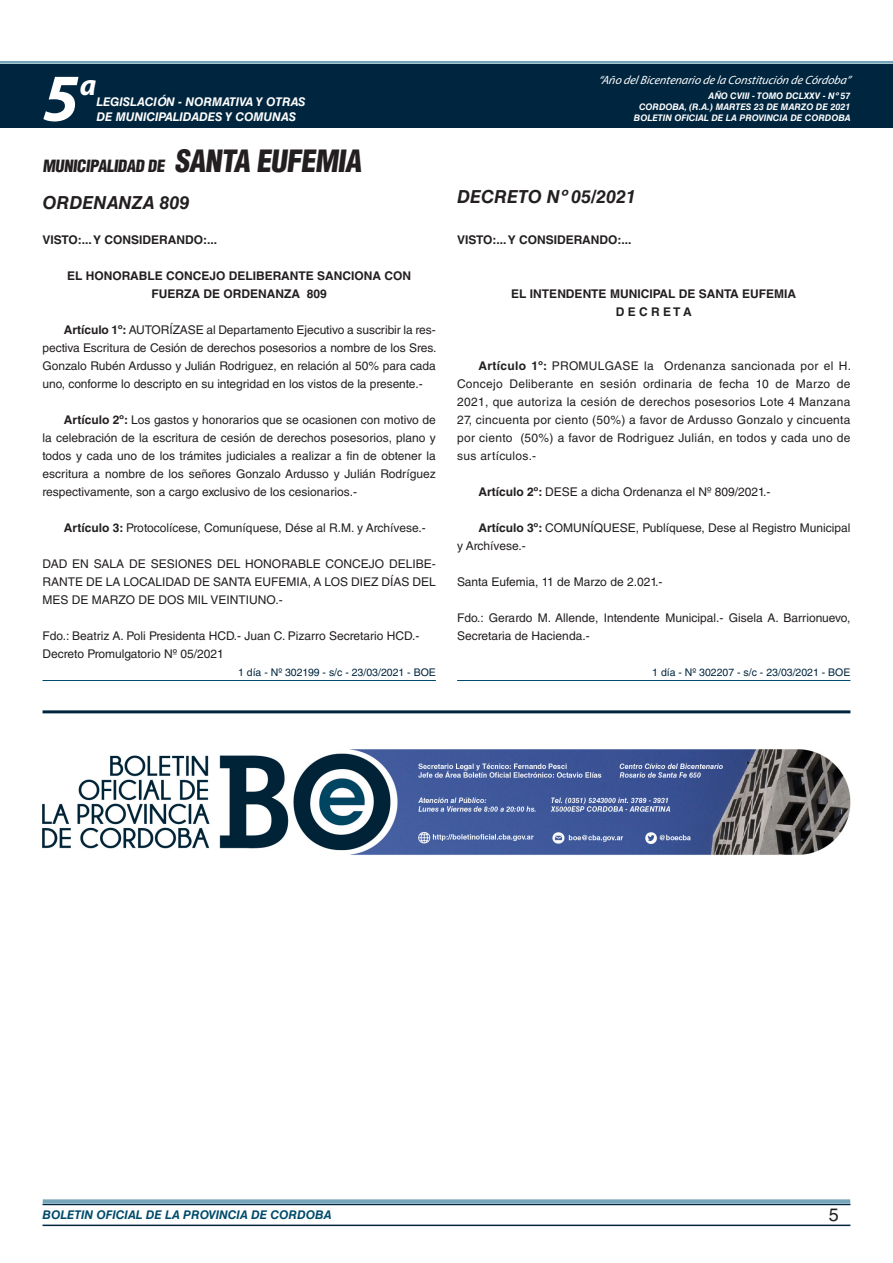
<style>
.page{position:relative;width:893px;height:1263px;background:#fff}
.page>*{position:absolute;margin:0;border:0;box-sizing:border-box;transform-origin:0 0}
.t1{font:italic 700 67.5px "Myriad Pro";color:#fff}
.t2{font:italic 700 30px "Myriad Pro";color:#fff}
.NOMBRE_DE_MINISTERIO{font:italic 700 18px "Helvetica LT Std";color:#231f20}
.t3{font:18px "Helvetica LT Std";color:#231f20}
.BASE{font:900 condensed 16.5px "Helvetica LT Std";color:#231f20}
.BASE-2{font:12px/18px "Helvetica LT Std";color:#231f20;text-align:justify}
.RESUELVE{font:700 12px/18px "Helvetica LT Std";color:#231f20;text-align:center}
.t4{font:italic 700 12px "Helvetica LT Std";color:#fff}
.BASE-3{font:700 12px "Helvetica LT Std";color:#231f20}
.t5{font:italic 12px "Myriad Pro";color:#fff}
.t6{font:italic 700 12px "Helvetica LT Std";color:#004b6c}
.FECHA_DE_VENCIMIENTO{font:10.5px "Helvetica LT Std";color:#00263f}
.t7{font:italic 700 9px/10.8px "Helvetica LT Std";color:#fff;text-align:right}
.s1{font-size:30px}
.s2{font-weight:700}
</style>
<div class="page">
<div style="left:0;top:61px;width:893px;height:6px;background:#fff;opacity:.75"></div>
<div style="left:0;top:64px;width:893px;height:64px;background:#00263f"></div>
<hr style="left:43px;top:1224px;width:807px;height:2px;background:#00263f">
<div style="left:42px;top:1198px;width:809px;height:8px;background:#fff;opacity:.75"></div>
<hr style="left:43px;top:680px;width:393px;height:1px;background:#004b6c">
<hr style="left:457px;top:680px;width:393px;height:1px;background:#004b6c">
<hr style="left:43px;top:710px;width:807px;height:3px;background:#00263f">
<img style="left:43px;top:749px;width:807px;height:106px">
<h1 class="t1" style="left:43px;top:54px;width:38px">5</h1>
<h2 class="t2" style="left:80px;top:66px;width:18px">a</h2>
<p class="t4" style="left:96px;top:95px;width:211px">LEGISLACIÓN - NORMATIVA Y OTRAS</p>
<p class="t4" style="left:96px;top:109px;width:201px">DE MUNICIPALIDADES Y COMUNAS</p>
<p class="BASE" style="left:43px;top:155px;width:325px">MUNICIPALIDAD DE <span class="s1">SANTA EUFEMIA</span></p>
<p class="NOMBRE_DE_MINISTERIO" style="left:43px;top:192px;width:149px">ORDENANZA 809</p>
<p class="BASE-3" style="left:43px;top:232px;width:176px">VISTO:... Y CONSIDERANDO:...</p>
<p class="RESUELVE" style="left:67px;top:266px;width:345px">EL HONORABLE CONCEJO DELIBERANTE SANCIONA CON<br>FUERZA DE ORDENANZA 809</p>
<p class="BASE-2" style="left:43px;top:321px;width:396px;text-indent:21px"><span class="s2">Artículo 1º:</span> AUTORÍZASE al Departamento Ejecutivo a suscribir la res&shy;pectiva Escritura de Cesión de derechos posesorios a nombre de los Sres.<br>Gonzalo Rubén Ardusso y Julián Rodriguez, en relación al 50% para cada uno, conforme lo descripto en su integridad en los vistos de la presente.-</p>
<p class="BASE-2" style="left:43px;top:411px;width:395px;text-indent:21px"><span class="s2">Artículo 2º:</span> Los gastos y honorarios que se ocasionen con motivo de la celebración de la escritura de cesión de derechos posesorios, plano y todos y cada uno de los trámites judiciales a realizar a fin de obtener la escritura a nombre de los señores Gonzalo Ardusso y Julián Rodríguez respectivamente, son a cargo exclusivo de los cesionarios.-</p>
<p class="BASE-2" style="left:64px;top:519px;width:364px"><span class="s2">Artículo 3:</span> Protocolícese, Comuníquese, Dése al R.M. y Archívese.-</p>
<p class="BASE-2" style="left:43px;top:555px;width:395px">DAD EN SALA DE SESIONES DEL HONORABLE CONCEJO DELIBE-RANTE DE LA LOCALIDAD DE SANTA EUFEMIA, A LOS DIEZ DÍAS DEL MES DE MARZO DE DOS MIL VEINTIUNO.-</p>
<p class="BASE-2" style="left:43px;top:627px;width:378px">Fdo.: Beatriz A. Poli Presidenta HCD.- Juan C. Pizarro Secretario HCD.-</p>
<p class="BASE-2" style="left:43px;top:645px;width:183px">Decreto Promulgatorio Nº 05/2021</p>
<p class="FECHA_DE_VENCIMIENTO" style="left:238px;top:666px;width:199px">1 día - Nº 302199 - s/c - 23/03/2021 - BOE</p>
<p class="t5" style="left:598px;top:72px;width:254px">“Año delBicentenario de la Constitución de Córdoba”</p>
<p class="t7" style="left:634px;top:91px;width:218px">AÑO CVIII - TOMO DCLXXV - Nº 57<br>CORDOBA, (R.A.) MARTES 23 DE MARZO DE 2021<br>BOLETIN OFICIAL DE LA PROVINCIA DE CORDOBA</p>
<p class="NOMBRE_DE_MINISTERIO" style="left:457px;top:185px;width:181px">DECRETO Nº 05/2021</p>
<p class="BASE-3" style="left:457px;top:232px;width:176px">VISTO:... Y CONSIDERANDO:...</p>
<p class="RESUELVE" style="left:511px;top:284px;width:286px">EL INTENDENTE MUNICIPAL DE SANTA EUFEMIA</p>
<p class="RESUELVE" style="left:616px;top:302px;width:78px">D E C R E T A</p>
<p class="BASE-2" style="left:457px;top:357px;width:396px;text-indent:21px"><span class="s2">Artículo 1º:</span> PROMULGASE la Ordenanza sancionada por el H.<br>Concejo Deliberante en sesión ordinaria de fecha 10 de Marzo de 2021, que autoriza la cesión de derechos posesorios Lote 4 Manzana 27, cincuenta por ciento (50%) a favor de Ardusso Gonzalo y cincuenta por ciento (50%) a favor de Rodriguez Julián, en todos y cada uno de sus artículos.-</p>
<p class="BASE-2" style="left:478px;top:483px;width:293px"><span class="s2">Artículo 2º:</span> DESE a dicha Ordenanza el Nº 809/2021.-</p>
<p class="BASE-2" style="left:457px;top:519px;width:395px;text-indent:21px"><span class="s2">Artículo 3º:</span> COMUNÍQUESE, Publíquese, Dese al Registro Municipal y Archívese.-</p>
<p class="BASE-2" style="left:457px;top:573px;width:207px">Santa Eufemia, 11 de Marzo de 2.021.-</p>
<p class="BASE-2" style="left:457px;top:609px;width:395px">Fdo.: Gerardo M. Allende, Intendente Municipal.- Gisela A. Barrionuevo,<br>Secretaria de Hacienda.-</p>
<p class="FECHA_DE_VENCIMIENTO" style="left:652px;top:666px;width:200px">1 día - Nº 302207 - s/c - 23/03/2021 - BOE</p>
<p class="t6" style="left:43px;top:1208px;width:290px">BOLETIN OFICIAL DE LA PROVINCIA DE CORDOBA</p>
<h3 class="t3" style="left:829px;top:1204px;width:12px">5</h3>
</div>
